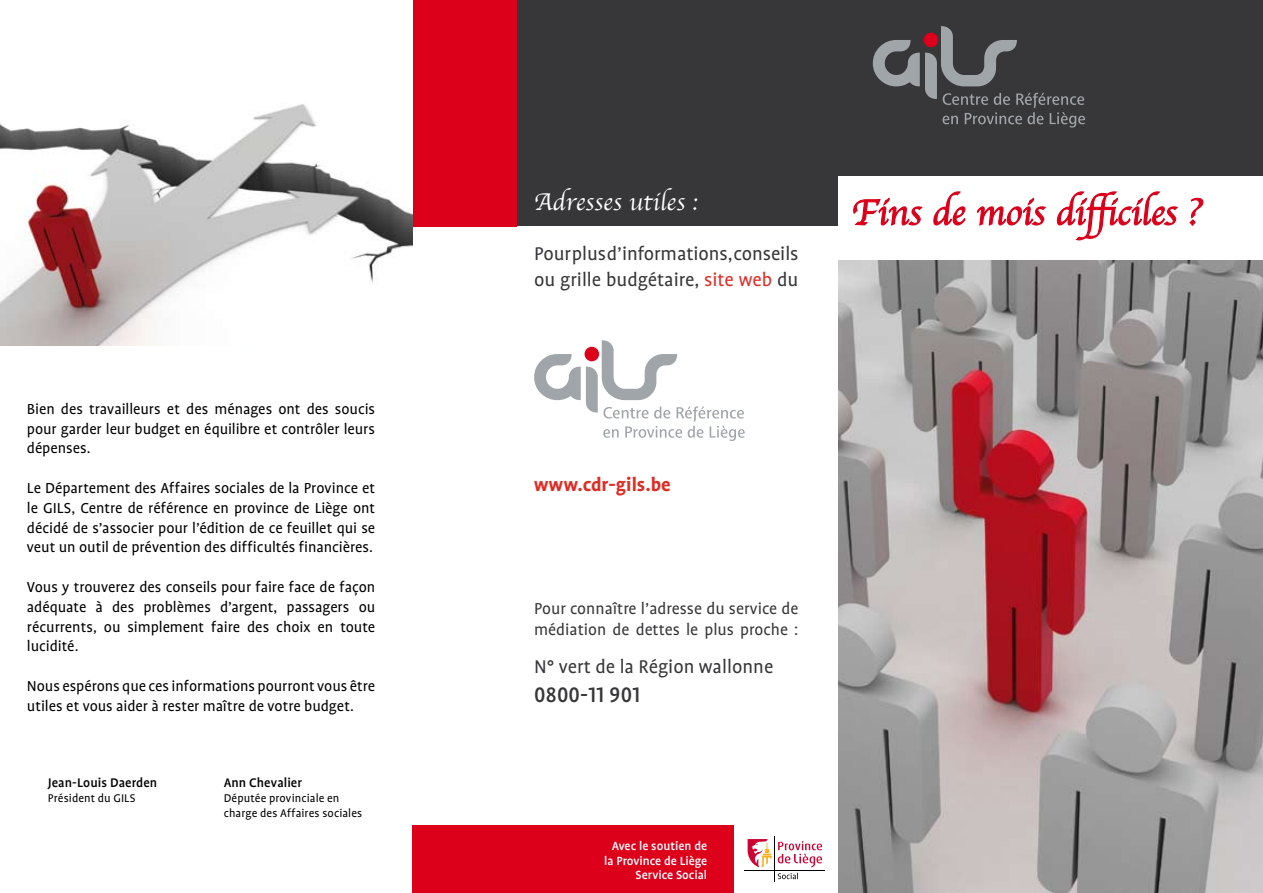
<style>
.page{position:relative;width:1263px;height:893px;background:#fff}
.page>*{position:absolute;margin:0;border:0;box-sizing:border-box;transform-origin:0 0}
.t1{font:25.5px "Apple Chancery";color:#fff}
.t2{font:500 24px "Profile OT";color:#373638}
.t3{font:21px/25.2px "Profile OT";color:#373638}
.t4{font:700 21px "Profile OT";color:#de2d25}
.t5{font:18px/21.6px "Profile OT";color:#373638}
.t6{font:16.5px/19.8px "Profile OT";letter-spacing:-.005em;color:#000;text-align:justify}
.t7{font:500 14.25px "Profile OT";letter-spacing:.005em;color:#000}
.t8{font:500 13.5px/15px "Profile OT";color:#fff;text-align:center}
.t9{font:12.75px/15.3px "Profile OT";letter-spacing:.01em;color:#000}
.s1{color:#de2d25}
</style>
<div class="page">
<img style="left:838px;top:260px;width:425px;height:633px">
<div style="left:412px;top:0;width:426px;height:226px;background:#373638"></div>
<div style="left:412px;top:0;width:105px;height:226px;background:#dc001b"></div>
<svg style="left:748px;top:839px;width:24px;height:28px"></svg>
<svg style="left:778px;top:841px;width:44px;height:26px"></svg>
<svg style="left:778px;top:873px;width:20px;height:6px"></svg>
<hr style="left:775px;top:836px;width:1px;height:46px;background:#000">
<hr style="left:745px;top:870px;width:80px;height:1px;background:#000">
<div style="left:412px;top:825px;width:321px;height:68px;background:#dc001b"></div>
<svg style="left:534px;top:340px;width:211px;height:101px"></svg>
<div style="left:838px;top:0;width:425px;height:175px;background:#373638"></div>
<svg style="left:872px;top:26px;width:213px;height:102px"></svg>
<img style="left:0;top:104px;width:412px;height:241px">
<svg style="left:853px;top:191px;width:351px;height:50px"></svg>
<p class="t6" style="left:27px;top:399px;width:350px">Bien des travailleurs et des ménages ont des soucis pour garder leur budget en équilibre et contrôler leurs dépenses.</p>
<p class="t6" style="left:27px;top:478px;width:350px">Le Département des Affaires sociales de la Province et le GILS, Centre de référence en province de Liège ont décidé de s’associer pour l’édition de ce feuillet qui se veut un outil de prévention des difficultés financières.</p>
<p class="t6" style="left:27px;top:577px;width:350px">Vous y trouverez des conseils pour faire face de façon adéquate à des problèmes d’argent, passagers ou récurrents, ou simplement faire des choix en toute lucidité.</p>
<p class="t6" style="left:27px;top:676px;width:350px">Nous espérons que ces informations pourront vous être utiles et vous aider à rester maître de votre budget.</p>
<p class="t7" style="left:48px;top:774px;width:111px">Jean-Louis Daerden</p>
<p class="t9" style="left:48px;top:791px;width:89px">Président du GILS</p>
<p class="t7" style="left:224px;top:774px;width:80px">Ann Chevalier</p>
<p class="t9" style="left:224px;top:791px;width:140px">Députée provinciale en charge des Affaires sociales</p>
<h1 class="t1" style="left:534px;top:182px;width:165px">Adresses utiles :</h1>
<p class="t3" style="left:534px;top:242px;width:266px">Pour plus d’informations, conseils ou grille budgétaire, <span class="s1">site web</span> du</p>
<p class="t4" style="left:534px;top:473px;width:138px">www.cdr-gils.be</p>
<p class="t5" style="left:534px;top:598px;width:266px">Pour connaître l’adresse du service de médiation de dettes le plus proche :</p>
<p class="t3" style="left:534px;top:655px;width:241px">N° vert de la Région wallonne</p>
<h2 class="t2" style="left:534px;top:681px;width:108px">0800-11 901</h2>
<p class="t8" style="left:604px;top:839px;width:105px">Avec le soutien de la Province de Liège</p>
<p class="t8" style="left:636px;top:867px;width:73px">Service Social</p>
</div>
